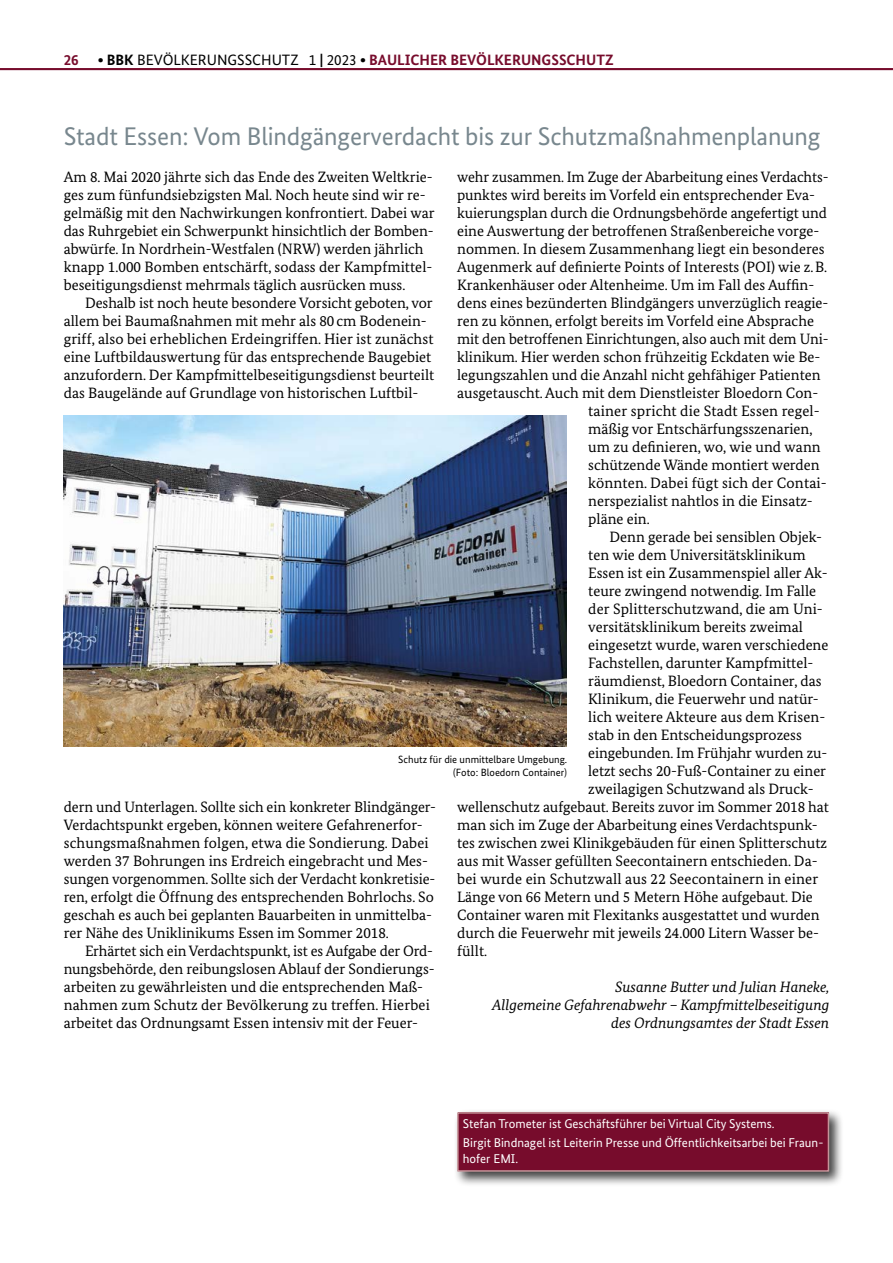
<style>
.page{position:relative;width:893px;height:1263px;background:#fff}
.page>*{position:absolute;margin:0;border:0;box-sizing:border-box;transform-origin:0 0}
.t1{font:25.5px "Bundes Sans";letter-spacing:-.005em;color:#78878e}
.Fließtext{font:15px/18px "Bundes Serif";color:#000}
.Fließtext_ohne_Einzu{font:15px/18px "Bundes Serif";color:#000}
.Fließtext-2{font:italic 15px/18px "Bundes Serif";color:#000;text-align:right}
.t2{font:700 15px "Bundes Sans";color:#770c2c}
.Info-Kasten{font:12.75px/15.3px "Bundes Sans";color:#fff}
.BU{font:10.5px "Bundes Sans";color:#000}
.s1{color:#000}
.s2{font-weight:400;color:#000}
</style>
<div class="page">
<img style="left:64px;top:416px;width:503px;height:330px">
<div style="left:454px;top:1109px;width:390px;height:78px;background:#000;opacity:.75"></div>
<div style="left:458px;top:1113px;width:370px;height:58px;background:#770c2c"></div>
<div style="left:457px;top:1112px;width:372px;height:60px;border:2px solid #c59499"></div>
<hr style="left:0;top:68px;width:893px;height:2px;background:#770c2c">
<p class="t2" style="left:64px;top:51px;width:16px">26</p>
<p class="t2" style="left:98px;top:51px;width:517px"><span class="s1">∙ BBK</span> <span class="s2">BEVÖLKERUNGSSCHUTZ 1</span> <span class="s1">|</span> <span class="s2">2023</span> <span class="s1">∙</span> BAULICHER BEVÖLKERUNGSSCHUTZ</p>
<h1 class="t1" style="left:64px;top:122px;width:758px">Stadt Essen: Vom Blindgängerverdacht bis zur Schutzmaßnahmenplanung</h1>
<p class="Fließtext_ohne_Einzu" style="left:64px;top:167px;width:372px">Am 8. Mai 2020 jährte sich das Ende des Zweiten Weltkrie&shy;ges zum fünfundsiebzigsten Mal. Noch heute sind wir re&shy;gelmäßig mit den Nachwirkungen konfrontiert. Dabei war das Ruhrgebiet ein Schwerpunkt hinsichtlich der Bomben&shy;abwürfe. In Nordrhein-Westfalen (NRW) werden jährlich knapp 1.000 Bomben entschärft, sodass der Kampfmittel&shy;beseitigungsdienst mehrmals täglich ausrücken muss.</p>
<p class="Fließtext" style="left:64px;top:293px;width:372px;text-indent:21px">Deshalb ist noch heute besondere Vorsicht geboten, vor allem bei Baumaßnahmen mit mehr als 80 cm Bodenein&shy;griff, also bei erheblichen Erdeingriffen. Hier ist zunächst eine Luftbildauswertung für das entsprechende Baugebiet anzufordern. Der Kampfmittelbeseitigungsdienst beurteilt das Baugelände auf Grundlage von historischen Luftbil-</p>
<p class="Fließtext" style="left:457px;top:167px;width:373px">wehr zusammen. Im Zuge der Abarbeitung eines Verdachts-</p>
<p class="Fließtext" style="left:457px;top:185px;width:359px">punktes wird bereits im Vorfeld ein entsprechender Eva-</p>
<p class="Fließtext" style="left:457px;top:203px;width:372px">kuierungsplan durch die Ordnungsbehörde angefertigt und</p>
<p class="Fließtext" style="left:457px;top:221px;width:364px">eine Auswertung der betroffenen Straßenbereiche vorge-</p>
<p class="Fließtext" style="left:457px;top:239px;width:369px">nommen. In diesem Zusammenhang liegt ein besonderes</p>
<p class="Fließtext" style="left:457px;top:257px;width:372px">Augenmerk auf definierte Points of Interests (POI) wie z.B.</p>
<p class="Fließtext" style="left:457px;top:275px;width:359px">Krankenhäuser oder Altenheime. Um im Fall des Auffin-</p>
<p class="Fließtext" style="left:457px;top:293px;width:373px">dens eines bezünderten Blindgängers unverzüglich reagie-</p>
<p class="Fließtext" style="left:457px;top:311px;width:358px">ren zu können, erfolgt bereits im Vorfeld eine Absprache</p>
<p class="Fließtext" style="left:457px;top:329px;width:371px">mit den betroffenen Einrichtungen, also auch mit dem Uni-</p>
<p class="Fließtext" style="left:457px;top:347px;width:365px">klinikum. Hier werden schon frühzeitig Eckdaten wie Be-</p>
<p class="Fließtext" style="left:457px;top:365px;width:365px">legungszahlen und die Anzahl nicht gehfähiger Patienten</p>
<p class="Fließtext" style="left:457px;top:383px;width:363px">ausgetauscht. Auch mit dem Dienstleister Bloedorn Con-</p>
<p class="Fließtext" style="left:588px;top:401px;width:233px">tainer spricht die Stadt Essen regel-</p>
<p class="Fließtext" style="left:588px;top:419px;width:226px">mäßig vor Entschärfungsszenarien,</p>
<p class="Fließtext" style="left:588px;top:437px;width:234px">um zu definieren, wo, wie und wann</p>
<p class="Fließtext" style="left:588px;top:455px;width:233px">schützende Wände montiert werden</p>
<p class="Fließtext" style="left:588px;top:473px;width:240px">könnten. Dabei fügt sich der Contai-</p>
<p class="Fließtext" style="left:588px;top:491px;width:226px">nerspezialist nahtlos in die Einsatz-</p>
<p class="Fließtext" style="left:588px;top:509px;width:63px">pläne ein.</p>
<p class="Fließtext" style="left:609px;top:527px;width:214px">Denn gerade bei sensiblen Objek-</p>
<p class="Fließtext" style="left:588px;top:545px;width:219px">ten wie dem Universitätsklinikum</p>
<p class="Fließtext" style="left:588px;top:563px;width:241px">Essen ist ein Zusammenspiel aller Ak-</p>
<p class="Fließtext" style="left:588px;top:581px;width:229px">teure zwingend notwendig. Im Falle</p>
<p class="Fließtext" style="left:588px;top:599px;width:236px">der Splitterschutzwand, die am Uni-</p>
<p class="Fließtext" style="left:588px;top:617px;width:216px">versitätsklinikum bereits zweimal</p>
<p class="Fließtext" style="left:588px;top:635px;width:242px">eingesetzt wurde, waren verschiedene</p>
<p class="Fließtext" style="left:588px;top:653px;width:227px">Fachstellen, darunter Kampfmittel-</p>
<p class="Fließtext" style="left:588px;top:671px;width:235px">räumdienst, Bloedorn Container, das</p>
<p class="Fließtext" style="left:588px;top:689px;width:232px">Klinikum, die Feuerwehr und natür-</p>
<p class="Fließtext" style="left:588px;top:707px;width:239px">lich weitere Akteure aus dem Krisen-</p>
<p class="Fließtext" style="left:588px;top:725px;width:215px">stab in den Entscheidungsprozess</p>
<p class="Fließtext" style="left:588px;top:743px;width:241px">eingebunden. Im Frühjahr wurden zu-</p>
<p class="Fließtext" style="left:588px;top:761px;width:239px">letzt sechs 20-Fuß-Container zu einer</p>
<p class="Fließtext" style="left:588px;top:779px;width:227px">zweilagigen Schutzwand als Druck-</p>
<p class="Fließtext" style="left:457px;top:797px;width:373px">wellenschutz aufgebaut. Bereits zuvor im Sommer 2018 hat</p>
<p class="Fließtext" style="left:457px;top:815px;width:362px">man sich im Zuge der Abarbeitung eines Verdachtspunk-</p>
<p class="Fließtext" style="left:457px;top:833px;width:371px">tes zwischen zwei Klinikgebäuden für einen Splitterschutz</p>
<p class="Fließtext" style="left:457px;top:851px;width:362px">aus mit Wasser gefüllten Seecontainern entschieden. Da-</p>
<p class="Fließtext" style="left:457px;top:869px;width:363px">bei wurde ein Schutzwall aus 22 Seecontainern in einer</p>
<p class="Fließtext" style="left:457px;top:887px;width:357px">Länge von 66 Metern und 5 Metern Höhe aufgebaut. Die</p>
<p class="Fließtext" style="left:457px;top:905px;width:364px">Container waren mit Flexitanks ausgestattet und wurden</p>
<p class="Fließtext" style="left:457px;top:923px;width:363px">durch die Feuerwehr mit jeweils 24.000 Litern Wasser be-</p>
<p class="Fließtext" style="left:457px;top:941px;width:31px">füllt.</p>
<p class="Fließtext-2" style="left:615px;top:977px;width:216px">Susanne Butter und Julian Haneke,</p>
<p class="Fließtext-2" style="left:492px;top:995px;width:338px">Allgemeine Gefahrenabwehr – Kampfmittelbeseitigung des Ordnungsamtes der Stadt Essen</p>
<p class="BU" style="left:398px;top:753px;width:170px">Schutz für die unmittelbare Umgebung.</p>
<p class="BU" style="left:453px;top:766px;width:115px">(Foto: Bloedorn Container)</p>
<p class="Fließtext" style="left:64px;top:797px;width:374px">dern und Unterlagen. Sollte sich ein konkreter Blindgänger-Verdachtspunkt ergeben, können weitere Gefahrenerfor&shy;schungsmaßnahmen folgen, etwa die Sondierung. Dabei werden 37 Bohrungen ins Erdreich eingebracht und Mes&shy;sungen vorgenommen. Sollte sich der Verdacht konkretisie&shy;ren, erfolgt die Öffnung des entsprechenden Bohrlochs. So geschah es auch bei geplanten Bauarbeiten in unmittelba&shy;rer Nähe des Uniklinikums Essen im Sommer 2018.</p>
<p class="Fließtext" style="left:64px;top:941px;width:372px;text-indent:21px">Erhärtet sich ein Verdachtspunkt, ist es Aufgabe der Ord&shy;nungsbehörde, den reibungslosen Ablauf der Sondierungs&shy;arbeiten zu gewährleisten und die entsprechenden Maß&shy;nahmen zum Schutz der Bevölkerung zu treffen. Hierbei arbeitet das Ordnungsamt Essen intensiv mit der Feuer-</p>
<p class="Info-Kasten" style="left:463px;top:1116px;width:313px">Stefan Trometer ist Geschäftsführer bei Virtual City Systems.</p>
<p class="Info-Kasten" style="left:463px;top:1135px;width:362px">Birgit Bindnagel ist Leiterin Presse und Öffentlichkeitsarbei bei Fraun&shy;hofer EMI.</p>
</div>
